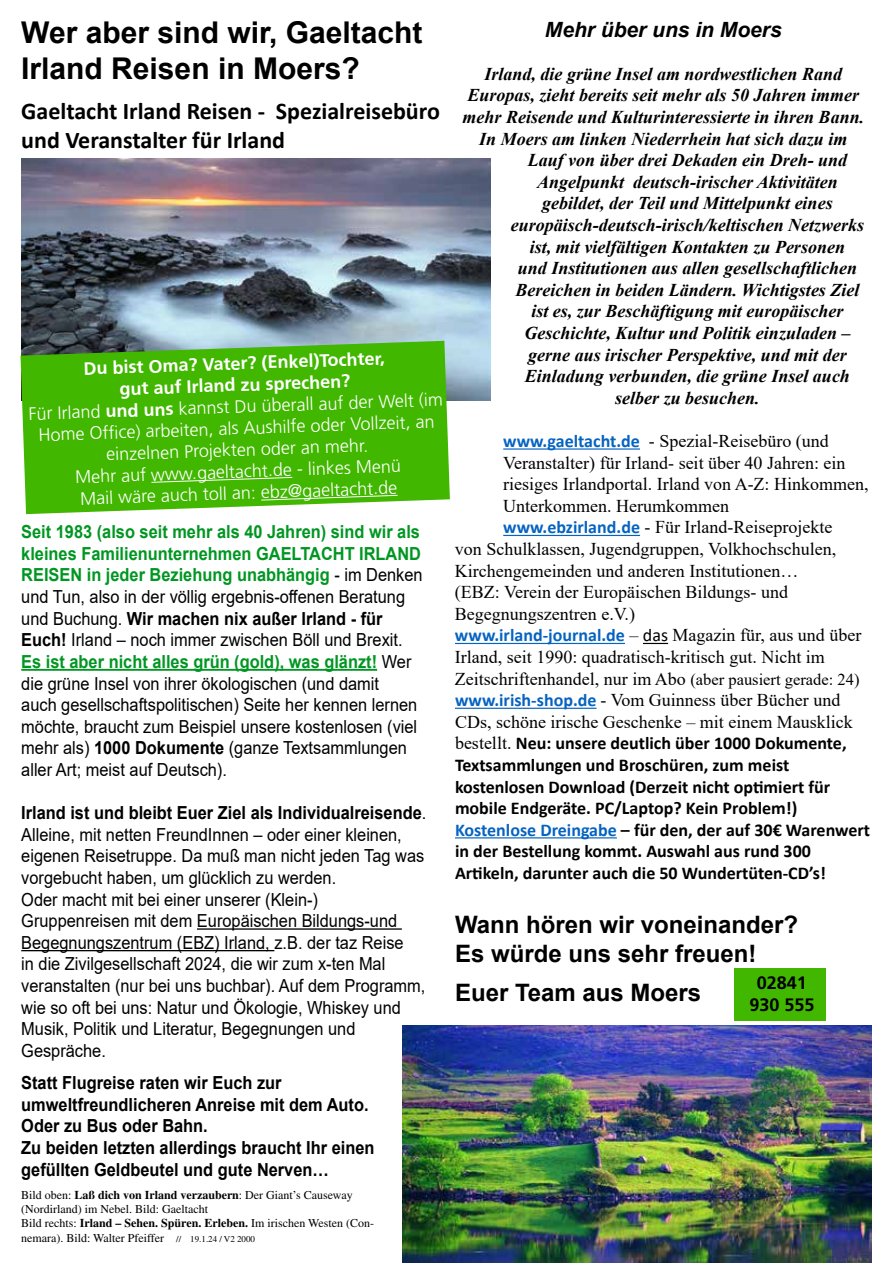
<style>
.page{position:relative;width:893px;height:1263px;background:#fff}
.page>*{position:absolute;margin:0;border:0;box-sizing:border-box;transform-origin:0 0}
.t1{font:700 30px/36px "Arial";color:#000}
.t2{font:700 24px/28.8px "Calibri";color:#000}
.t3{font:700 24px/28.8px "Arial";color:#000}
.t4{font:italic 700 21px "Arial";color:#000}
.t5{font:18px/21.6px "Arial";color:#000;scale:.91 1}
.t6{font:italic 700 18px "Times New Roman";color:#000}
.t7{font:18px "Times New Roman";color:#000}
.t8{font:700 18px/21.6px "Calibri";color:#000}
.t9{font:300 18px/21.6px "Frutiger";color:#fff;text-align:center}
.t10{font:700 18px/21.6px "Arial";color:#000;scale:.91 1}
.t11{font:700 18px/21.6px "Frutiger";color:#000;text-align:center}
.t12{font:12px/14.4px "Times";color:#000}
.s1{font-weight:700}
.s2{font-weight:700;color:#009622}
.s3{font-size:9px}
.s4{font-family:"Calibri";font-weight:700;color:#0563c1}
.s5{font-family:"Calibri"}
.s6{font-size:16.5px}
.s7{font-family:"Times New Roman";font-weight:400}
.s8{color:#0563c1}
</style>
<div class="page">
<img style="left:402px;top:1026px;width:470px;height:237px">
<img style="left:21px;top:158px;width:469px;height:243px">
<svg style="left:21px;top:341px;width:429px;height:173px;background:#4cb713"></svg>
<svg style="left:150px;top:476px;width:143px;height:7px"></svg>
<svg style="left:260px;top:494px;width:138px;height:7px"></svg>
<hr style="left:21px;top:669px;width:356px;height:2px;background:#009622">
<hr style="left:197px;top:928px;width:205px;height:2px;background:#000">
<hr style="left:21px;top:950px;width:253px;height:1px;background:#000">
<hr style="left:503px;top:448px;width:137px;height:2px;background:#0563c1">
<hr style="left:503px;top:535px;width:137px;height:1px;background:#0563c1">
<hr style="left:455px;top:643px;width:170px;height:1px;background:#0563c1">
<svg style="left:643px;top:643px;width:25px;height:1px"></svg>
<hr style="left:455px;top:708px;width:141px;height:1px;background:#0563c1">
<hr style="left:455px;top:837px;width:162px;height:1px;background:#0563c1">
<div style="left:735px;top:968px;width:91px;height:53px;background:#41b700"></div>
<h1 class="t1" style="left:21px;top:15px;width:403px">Wer aber sind wir, Gaeltacht<br>Irland Reisen in Moers?</h1>
<h2 class="t2" style="left:21px;top:96px;width:420px">Gaeltacht Irland Reisen - Spezialreisebüro und Veranstalter für Irland</h2>
<p class="t9" style="left:27px;top:360px;width:416px;rotate:-2deg"><span class="s1">Du bist Oma? Vater? (Enkel)Tochter,<br>gut auf Irland zu sprechen?<br></span>Für Irland <span class="s1">und uns</span> kannst Du überall auf der Welt (im Home Offi ce) arbeiten, als Aushilfe oder Vollzeit, an einzelnen Projekten oder an mehr.<br>Mehr auf www.gaeltacht.de - linkes Menü<br>Mail wäre auch toll an: ebz@gaeltacht.de</p>
<p class="t5" style="left:21px;top:521px;width:443px"><span class="s2">Seit 1983 (also seit mehr als 40 Jahren) sind wir als kleines Familienunternehmen GAELTACHT IRLAND REISEN in jeder Beziehung unabhängig</span> - im Denken und Tun, also in der völlig ergebnis-offenen Beratung und Buchung. <span class="s1">Wir machen nix außer Irland - für Euch!</span> Irland – noch immer zwischen Böll und Brexit.<br><span class="s2">Es ist aber nicht alles grün (gold), was glänzt!</span> Wer die grüne Insel von ihrer ökologischen (und damit<br>auch gesellschaftspolitischen) Seite her kennen lernen möchte, braucht zum Beispiel unsere kostenlosen (viel mehr als) <span class="s1">1000 Dokumente</span> (ganze Textsammlungen aller Art; meist auf Deutsch).</p>
<p class="t5" style="left:21px;top:802px;width:447px"><span class="s1">Irland ist und bleibt Euer Ziel als Individualreisende</span>.<br>Alleine, mit netten FreundInnen – oder einer kleinen, eigenen Reisetruppe. Da muß man nicht jeden Tag was vorgebucht haben, um glücklich zu werden.<br>Oder macht mit bei einer unserer (Klein-)<br>Gruppenreisen mit dem Europäischen Bildungs-und Begegnungszentrum (EBZ) Irland, z.B. der taz Reise<br>in die Zivilgesellschaft 2024, die wir zum x-ten Mal veranstalten (nur bei uns buchbar). Auf dem Programm, wie so oft bei uns: Natur und Ökologie, Whiskey und Musik, Politik und Literatur, Begegnungen und Gespräche.</p>
<p class="t10" style="left:21px;top:1072px;width:390px">Statt Flugreise raten wir Euch zur umweltfreundlicheren Anreise mit dem Auto.<br>Oder zu Bus oder Bahn.<br>Zu beiden letzten allerdings braucht Ihr einen gefüllten Geldbeutel und gute Nerven…</p>
<p class="t12" style="left:21px;top:1187px;width:354px">Bild oben: <span class="s1">Laß dich von Irland verzaubern</span>: Der Giant’s Causeway (Nordirland) im Nebel. Bild: Gaeltacht<br>Bild rechts: <span class="s1">Irland – Sehen. Spüren. Erleben.</span> Im irischen Westen (Con&shy;nemara). Bild: Walter Pfeiffer <span class="s3">// 19.1.24 / V2 2000</span></p>
<p class="t4" style="left:545px;top:15px;width:238px">Mehr über uns in Moers</p>
<p class="t6" style="left:485px;top:61px;width:359px">Irland, die grüne Insel am nordwestlichen Rand</p>
<p class="t6" style="left:468px;top:83px;width:393px">Europas, zieht bereits seit mehr als 50 Jahren immer</p>
<p class="t6" style="left:463px;top:104px;width:403px">mehr Reisende und Kulturinteressierte in ihren Bann.</p>
<p class="t6" style="left:479px;top:126px;width:370px">In Moers am linken Niederrhein hat sich dazu im</p>
<p class="t6" style="left:528px;top:148px;width:321px">Lauf von über drei Dekaden ein Dreh- und</p>
<p class="t6" style="left:537px;top:169px;width:302px">Angelpunkt deutsch-irischer Aktivitäten</p>
<p class="t6" style="left:542px;top:191px;width:292px">gebildet, der Teil und Mittelpunkt eines</p>
<p class="t6" style="left:511px;top:212px;width:355px">europäisch-deutsch-irisch/keltischen Netzwerks</p>
<p class="t6" style="left:530px;top:234px;width:317px">ist, mit vielfältigen Kontakten zu Personen</p>
<p class="t6" style="left:518px;top:256px;width:341px">und Institutionen aus allen gesellschaftlichen</p>
<p class="t6" style="left:515px;top:277px;width:346px">Bereichen in beiden Ländern. Wichtigstes Ziel</p>
<p class="t6" style="left:531px;top:299px;width:314px">ist es, zur Beschäftigung mit europäischer</p>
<p class="t6" style="left:524px;top:320px;width:328px">Geschichte, Kultur und Politik einzuladen –</p>
<p class="t6" style="left:528px;top:342px;width:320px">gerne aus irischer Perspektive, und mit der</p>
<p class="t6" style="left:525px;top:364px;width:327px">Einladung verbunden, die grüne Insel auch</p>
<p class="t6" style="left:615px;top:385px;width:146px">selber zu besuchen.</p>
<p class="t7" style="left:503px;top:428px;width:327px"><span class="s4">www.gaeltacht.de</span> - Spezial-Reisebüro (und</p>
<p class="t7" style="left:503px;top:450px;width:344px">Veranstalter) für Irland- seit über 40 Jahren: ein</p>
<p class="t7" style="left:503px;top:471px;width:367px">riesiges Irlandportal. Irland von A-Z: Hinkommen,</p>
<p class="t7" style="left:503px;top:493px;width:227px">Unterkommen. Herumkommen</p>
<p class="t7" style="left:503px;top:515px;width:331px"><span class="s4">www.ebzirland.de</span> - Für Irland-Reiseprojekte</p>
<p class="t7" style="left:455px;top:536px;width:383px">von Schulklassen, Jugendgruppen, Volkhochschulen,</p>
<p class="t7" style="left:455px;top:558px;width:345px">Kirchengemeinden und anderen Institutionen…</p>
<p class="t7" style="left:455px;top:579px;width:335px">(EBZ: Verein der Europäischen Bildungs- und</p>
<p class="t7" style="left:455px;top:601px;width:182px">Begegnungszentren e.V.)</p>
<p class="t7" style="left:455px;top:623px;width:408px"><span class="s4">www.irland-journal.de</span> – <span class="s5">das</span> Magazin für, aus und über</p>
<p class="t7" style="left:455px;top:644px;width:371px">Irland, seit 1990: quadratisch-kritisch gut. Nicht im</p>
<p class="t7" style="left:455px;top:666px;width:406px">Zeitschriftenhandel, nur im Abo <span class="s6">(aber pausiert gerade: 24)</span></p>
<p class="t7" style="left:455px;top:687px;width:387px"><span class="s4">www.irish-shop.de</span> - Vom Guinness über Bücher und</p>
<p class="t7" style="left:455px;top:709px;width:399px">CDs, schöne irische Geschenke – mit einem Mausklick</p>
<p class="t8" style="left:455px;top:732px;width:417px"><span class="s7">bestellt.</span> Neu: unsere deutlich über 1000 Dokumente, Textsammlungen und Broschüren, zum meist kostenlosen Download (Derzeit nicht optimiert für mobile Endgeräte. PC/Laptop? Kein Problem!)<br><span class="s8">Kostenlose Dreingabe</span> – für den, der auf 30€ Warenwert in der Bestellung kommt. Auswahl aus rund 300<br>Artikeln, darunter auch die 50 Wundertüten-CD’s!</p>
<h2 class="t3" style="left:455px;top:910px;width:345px">Wann hören wir voneinander?<br>Es würde uns sehr freuen!</h2>
<h2 class="t3" style="left:455px;top:979px;width:248px">Euer Team aus Moers</h2>
<p class="t11" style="left:749px;top:972px;width:67px">02841<br>930 555</p>
</div>
